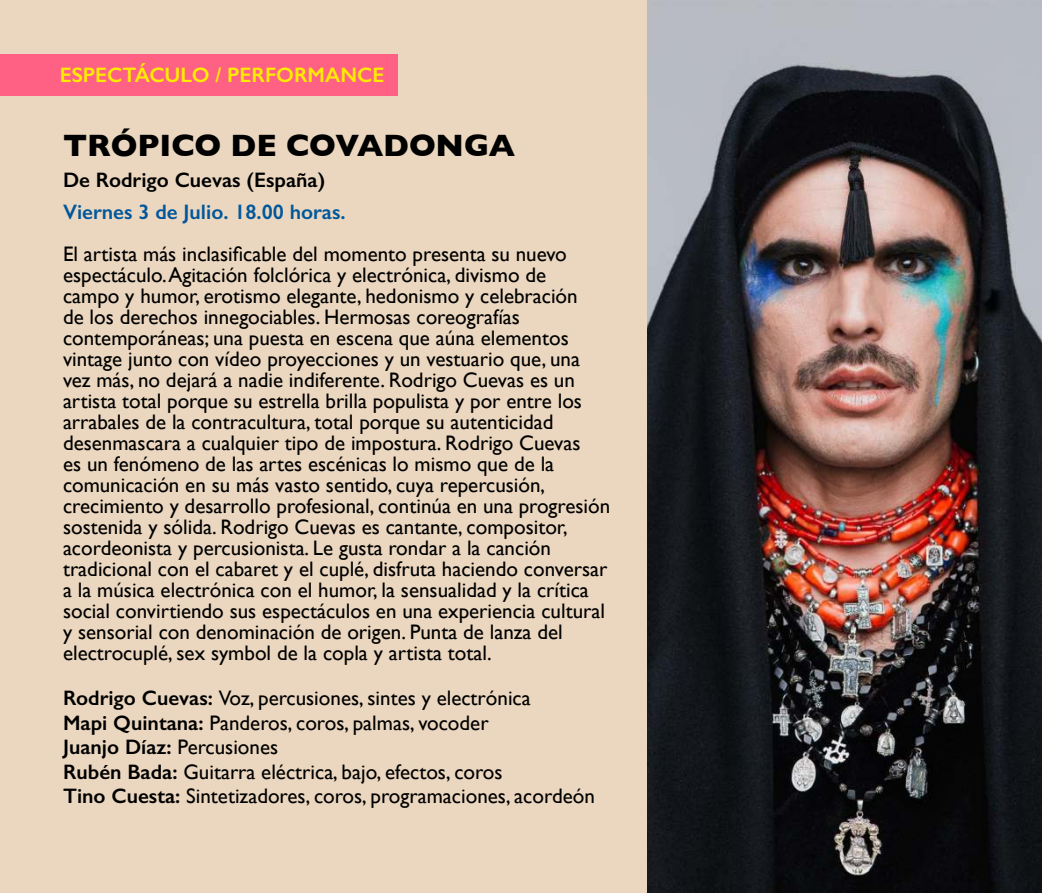
<style>
.page{position:relative;width:1042px;height:893px;background:#fff}
.page>*{position:absolute;margin:0;border:0;box-sizing:border-box;transform-origin:0 0}
.t1{font:700 31.5px "Gill Sans";color:#000}
.t2{font:21px/21px "Gill Sans";color:#000}
.t3{font:600 21px "Gill Sans";color:#00579b}
.t4{font:600 21px "Gill Sans";color:#000}
.t5{font:600 21px "Gill Sans";color:#ffed00}
.s1{font-weight:600}
</style>
<div class="page">
<div style="left:0;top:0;width:648px;height:893px;background:#ebd7bf"></div>
<div style="left:0;top:55px;width:398px;height:41px;background:#ff6185"></div>
<img style="left:648px;top:0;width:394px;height:893px">
<p class="t5" style="left:60px;top:64px;width:326px">ESPECTÁCULO / PERFORMANCE</p>
<h1 class="t1" style="left:63px;top:128px;width:453px">TRÓPICO DE COVADONGA</h1>
<p class="t4" style="left:63px;top:168px;width:264px">De Rodrigo Cuevas (España)</p>
<p class="t3" style="left:63px;top:200px;width:284px">Viernes 3 de Julio. 18.00 horas.</p>
<p class="t2" style="left:63px;top:243px;width:549px">El artista más inclasificable del momento presenta su nuevo espectáculo. Agitación folclórica y electrónica, divismo de<br>campo y humor, erotismo elegante, hedonismo y celebración<br>de los derechos innegociables. Hermosas coreografías contemporáneas; una puesta en escena que aúna elementos vintage junto con vídeo proyecciones y un vestuario que, una vez más, no dejará a nadie indiferente. Rodrigo Cuevas es un artista total porque su estrella brilla populista y por entre los arrabales de la contracultura, total porque su autenticidad desenmascara a cualquier tipo de impostura. Rodrigo Cuevas<br>es un fenómeno de las artes escénicas lo mismo que de la comunicación en su más vasto sentido, cuya repercusión, crecimiento y desarrollo profesional, continúa en una progresión sostenida y sólida. Rodrigo Cuevas es cantante, compositor, acordeonista y percusionista. Le gusta rondar a la canción tradicional con el cabaret y el cuplé, disfruta haciendo conversar a la música electrónica con el humor, la sensualidad y la crítica social convirtiendo sus espectáculos en una experiencia cultural y sensorial con denominación de origen. Punta de lanza del electrocuplé, sex symbol de la copla y artista total.</p>
<p class="t2" style="left:63px;top:687px;width:533px;line-height:24.5px"><span class="s1">Rodrigo Cuevas:</span> Voz, percusiones, sintes y electrónica<br><span class="s1">Mapi Quintana:</span> Panderos, coros, palmas, vocoder<br><span class="s1">Juanjo Díaz:</span> Percusiones<br><span class="s1">Rubén Bada:</span> Guitarra eléctrica, bajo, efectos, coros<br><span class="s1">Tino Cuesta:</span> Sintetizadores, coros, programaciones, acordeón</p>
</div>
